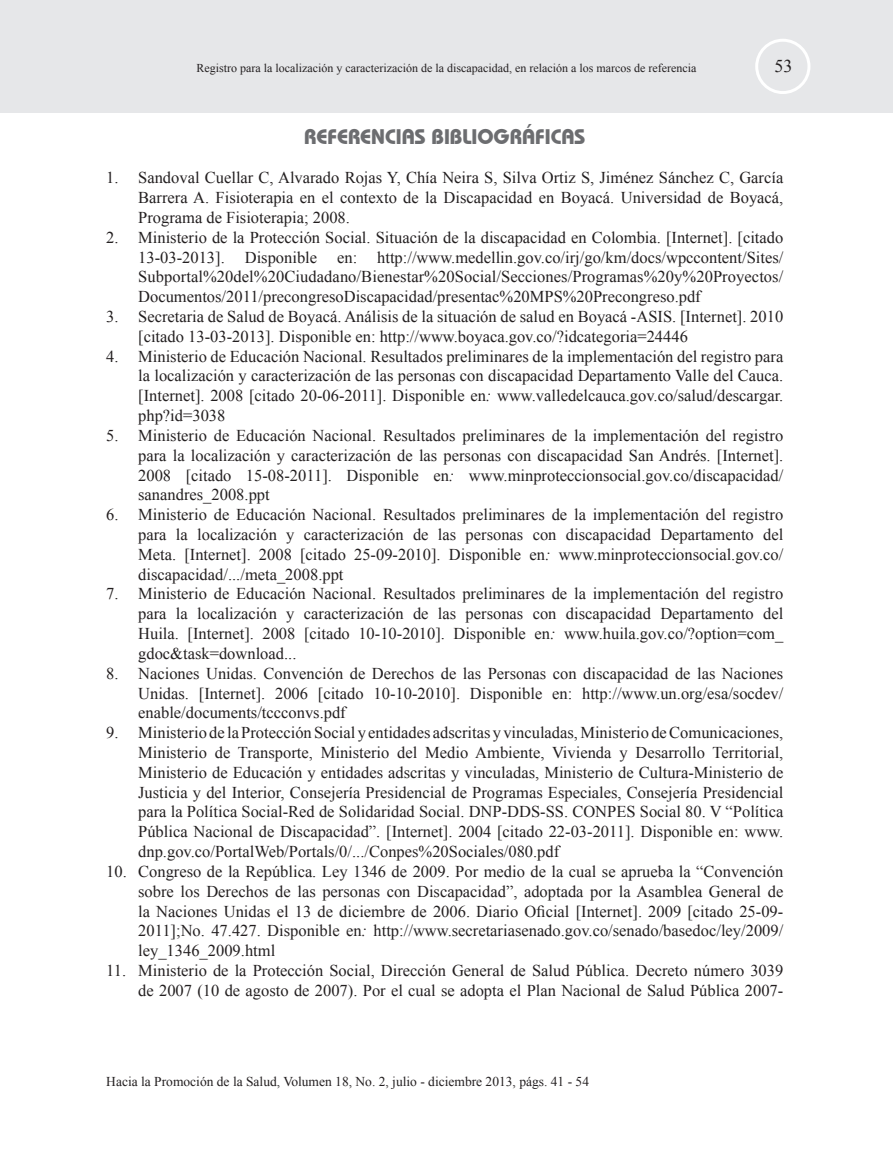
<style>
.page{position:relative;width:893px;height:1149px;background:#fff}
.page>*{position:absolute;margin:0;border:0;box-sizing:border-box;transform-origin:0 0}
.t1{font:700 21px "Bauhaus IT Cby BT";color:#6c6d70}
.t2{font:18px "Times New Roman";color:#231f20}
.t3{font:16.5px/19.8px "Times New Roman";color:#231f20;text-align:justify}
.t4{font:13.5px "Times New Roman";color:#231f20}
.t5{font:12px "Times New Roman";color:#231f20}
.s1{font-style:italic}
</style>
<div class="page">
<div style="left:0;top:0;width:893px;height:113px;background:#e6e7e9"></div>
<div style="left:755px;top:39px;width:55px;height:55px;border:3px solid #fff;border-radius:50%"></div>
<p class="t5" style="left:197px;top:60px;width:501px">Registro para la localización y caracterización de la discapacidad, en relación a los marcos de referencia</p>
<p class="t2" style="left:774px;top:54px;width:19px">53</p>
<p class="t1" style="left:304px;top:123px;width:283px">REFERENCIAS BIBLIOGRÁFICAS</p>
<p class="t3" style="left:138px;top:167px;width:647px;text-indent:-32px">1. Sandoval Cuellar C, Alvarado Rojas Y, Chía Neira S, Silva Ortiz S, Jiménez Sánchez C, García Barrera A. Fisioterapia en el contexto de la Discapacidad en Boyacá. Universidad de Boyacá, Programa de Fisioterapia; 2008.</p>
<p class="t3" style="left:138px;top:227px;width:647px;text-indent:-32px">2. Ministerio de la Protección Social. Situación de la discapacidad en Colombia. [Internet]. [citado 13-03-2013]. Disponible en: http://www.medellin.gov.co/irj/go/km/docs/wpccontent/Sites/ Subportal%20del%20Ciudadano/Bienestar%20Social/Secciones/Programas%20y%20Proyectos/ Documentos/2011/precongresoDiscapacidad/presentac%20MPS%20Precongreso.pdf</p>
<p class="t3" style="left:138px;top:306px;width:647px;text-indent:-32px">3. Secretaria de Salud de Boyacá. Análisis de la situación de salud en Boyacá -ASIS. [Internet]. 2010 [citado 13-03-2013]. Disponible en: http://www.boyaca.gov.co/?idcategoria=24446</p>
<p class="t3" style="left:138px;top:346px;width:647px;text-indent:-32px">4. Ministerio de Educación Nacional. Resultados preliminares de la implementación del registro para la localización y caracterización de las personas con discapacidad Departamento Valle del Cauca. [Internet]. 2008 [citado 20-06-2011]. Disponible en<span class="s1">:</span> www.valledelcauca.gov.co/salud/descargar. php?id=3038</p>
<p class="t3" style="left:138px;top:425px;width:647px;text-indent:-32px">5. Ministerio de Educación Nacional. Resultados preliminares de la implementación del registro para la localización y caracterización de las personas con discapacidad San Andrés. [Internet].<br>2008 [citado 15-08-2011]. Disponible en<span class="s1">:</span> www.minproteccionsocial.gov.co/discapacidad/ sanandres_2008.ppt</p>
<p class="t3" style="left:138px;top:504px;width:647px;text-indent:-32px">6. Ministerio de Educación Nacional. Resultados preliminares de la implementación del registro para la localización y caracterización de las personas con discapacidad Departamento del Meta. [Internet]. 2008 [citado 25-09-2010]. Disponible en<span class="s1">:</span> www.minproteccionsocial.gov.co/ discapacidad/.../meta_2008.ppt</p>
<p class="t3" style="left:138px;top:583px;width:647px;text-indent:-32px">7. Ministerio de Educación Nacional. Resultados preliminares de la implementación del registro para la localización y caracterización de las personas con discapacidad Departamento del Huila. [Internet]. 2008 [citado 10-10-2010]. Disponible en<span class="s1">:</span> www.huila.gov.co/?option=com_ gdoc&amp;task=download...</p>
<p class="t3" style="left:138px;top:662px;width:647px;text-indent:-32px">8. Naciones Unidas. Convención de Derechos de las Personas con discapacidad de las Naciones Unidas. [Internet]. 2006 [citado 10-10-2010]. Disponible en: http://www.un.org/esa/socdev/ enable/documents/tccconvs.pdf</p>
<p class="t3" style="left:138px;top:722px;width:647px;text-indent:-32px">9. Ministerio de la Protección Social y entidades adscritas y vinculadas, Ministerio de Comunicaciones, Ministerio de Transporte, Ministerio del Medio Ambiente, Vivienda y Desarrollo Territorial, Ministerio de Educación y entidades adscritas y vinculadas, Ministerio de Cultura-Ministerio de Justicia y del Interior, Consejería Presidencial de Programas Especiales, Consejería Presidencial para la Política Social-Red de Solidaridad Social. DNP-DDS-SS. CONPES Social 80. V “Política Pública Nacional de Discapacidad”. [Internet]. 2004 [citado 22-03-2011]. Disponible en: www. dnp.gov.co/PortalWeb/Portals/0/.../Conpes%20Sociales/080.pdf</p>
<p class="t3" style="left:138px;top:860px;width:647px;text-indent:-32px">10. Congreso de la República. Ley 1346 de 2009. Por medio de la cual se aprueba la “Convención sobre los Derechos de las personas con Discapacidad”, adoptada por la Asamblea General de la Naciones Unidas el 13 de diciembre de 2006. Diario Oficial [Internet]. 2009 [citado 25-09- 2011];No. 47.427. Disponible en<span class="s1">:</span> http://www.secretariasenado.gov.co/senado/basedoc/ley/2009/ ley_1346_2009.html</p>
<p class="t3" style="left:106px;top:959px;width:679px;text-align:right">11. Ministerio de la Protección Social, Dirección General de Salud Pública. Decreto número 3039 de 2007 (10 de agosto de 2007). Por el cual se adopta el Plan Nacional de Salud Pública 2007-</p>
<p class="t4" style="left:106px;top:1072px;width:484px">Hacia la Promoción de la Salud, Volumen 18, No. 2, julio - diciembre 2013, págs. 41 - 54</p>
</div>
